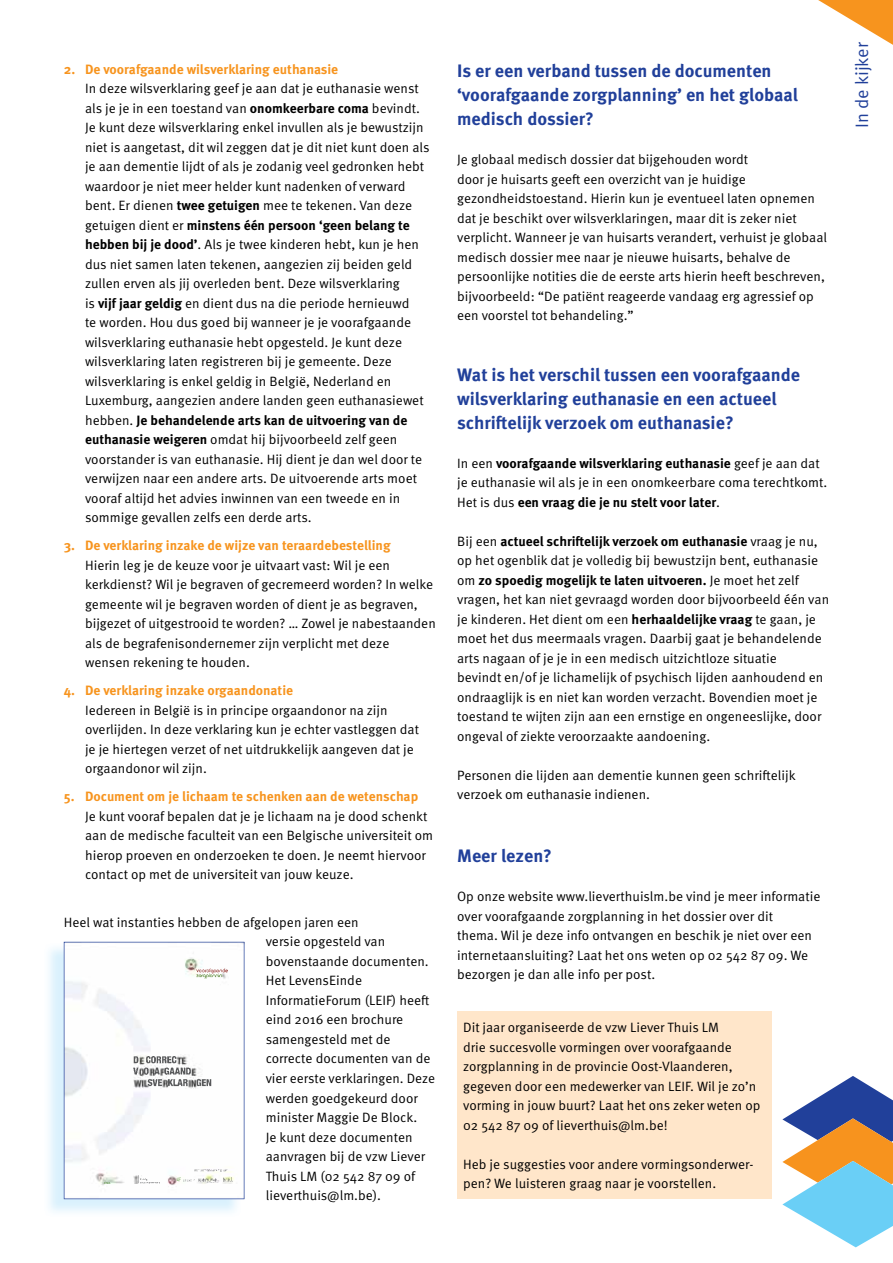
<style>
.page{position:relative;width:893px;height:1263px;background:#fff}
.page>*{position:absolute;margin:0;border:0;box-sizing:border-box;transform-origin:0 0}
.t1{font:700 18px/24px "Meta OT";color:#21409a}
.t2{font:18px "Meta OT Norm";color:#21409a}
.t3{font:13.5px/19.5px "Meta OT Norm";color:#000}
.t4{font:700 13.5px "Meta OT";color:#000}
.t5{font:700 13.5px "Meta OT";color:#f7941e}
.s1{font-family:"Meta OT";font-weight:700}
.s2{font-family:"Meta OT Norm";font-weight:400}
</style>
<div class="page">
<svg style="left:782px;top:1076px;width:111px;height:171px"></svg>
<div style="left:457px;top:1011px;width:315px;height:188px;background:#ffe6ca"></div>
<svg style="left:818px;top:0;width:75px;height:45px"></svg>
<img style="left:49px;top:943px;width:192px;height:269px">
<svg style="left:64px;top:942px;width:180px;height:257px"></svg>
<p class="t5" style="left:64px;top:61px;width:276px">2. De voorafgaande wilsverklaring euthanasie</p>
<p class="t3" style="left:85px;top:79px;width:346px">In deze wilsverklaring geef je aan dat je euthanasie wenst als je je in een toestand van <span class="s1">onomkeerbare coma</span> bevindt.<br>Je kunt deze wilsverklaring enkel invullen als je bewustzijn niet is aangetast, dit wil zeggen dat je dit niet kunt doen als je aan dementie lijdt of als je zodanig veel gedronken hebt waardoor je niet meer helder kunt nadenken of verward bent. Er dienen <span class="s1">twee getuigen</span> mee te tekenen. Van deze</p>
<p class="t4" style="left:85px;top:217px;width:326px"><span class="s2">getuigen dient er</span> minstens één persoon ‘geen belang te</p>
<p class="t3" style="left:85px;top:235px;width:340px"><span class="s1">hebben bij je dood’</span>. Als je twee kinderen hebt, kun je hen dus niet samen laten tekenen, aangezien zij beiden geld zullen erven als jij overleden bent. Deze wilsverklaring<br>is <span class="s1">vijf jaar geldig</span> en dient dus na die periode hernieuwd te worden. Hou dus goed bij wanneer je je voorafgaande wilsverklaring euthanasie hebt opgesteld. Je kunt deze wilsverklaring laten registreren bij je gemeente. Deze wilsverklaring is enkel geldig in België, Nederland en Luxemburg, aangezien andere landen geen euthanasiewet</p>
<p class="t4" style="left:85px;top:412px;width:324px"><span class="s2">hebben.</span> Je behandelende arts kan de uitvoering van de</p>
<p class="t3" style="left:85px;top:430px;width:339px"><span class="s1">euthanasie weigeren</span> omdat hij bijvoorbeeld zelf geen voorstander is van euthanasie. Hij dient je dan wel door te verwijzen naar een andere arts. De uitvoerende arts moet vooraf altijd het advies inwinnen van een tweede en in sommige gevallen zelfs een derde arts.</p>
<p class="t5" style="left:64px;top:537px;width:328px">3. De verklaring inzake de wijze van teraardebestelling</p>
<p class="t3" style="left:85px;top:556px;width:352px">Hierin leg je de keuze voor je uitvaart vast: Wil je een kerkdienst? Wil je begraven of gecremeerd worden? In welke gemeente wil je begraven worden of dient je as begraven, bijgezet of uitgestrooid te worden? … Zowel je nabestaanden als de begrafenisondernemer zijn verplicht met deze wensen rekening te houden.</p>
<p class="t5" style="left:64px;top:682px;width:231px">4. De verklaring inzake orgaandonatie</p>
<p class="t3" style="left:85px;top:701px;width:335px">Iedereen in België is in principe orgaandonor na zijn overlijden. In deze verklaring kun je echter vastleggen dat je je hiertegen verzet of net uitdrukkelijk aangeven dat je orgaandonor wil zijn.</p>
<p class="t5" style="left:64px;top:788px;width:356px">5. Document om je lichaam te schenken aan de wetenschap</p>
<p class="t3" style="left:85px;top:806px;width:350px">Je kunt vooraf bepalen dat je je lichaam na je dood schenkt aan de medische faculteit van een Belgische universiteit om hierop proeven en onderzoeken te doen. Je neemt hiervoor contact op met de universiteit van jouw keuze.</p>
<p class="t3" style="left:266px;top:912px;width:171px;text-indent:-202px">Heel wat instanties hebben de afgelopen jaren een<br>versie opgesteld van bovenstaande documenten.<br>Het LevensEinde<br>InformatieForum (LEIF) heeft eind 2016 een brochure samengesteld met de correcte documenten van de vier eerste verklaringen. Deze werden goedgekeurd door minister Maggie De Block.<br>Je kunt deze documenten aanvragen bij de vzw Liever<br>Thuis LM (02 542 87 09 of lieverthuis@lm.be).</p>
<h1 class="t1" style="left:457px;top:59px;width:342px">Is er een verband tussen de documenten ‘voorafgaande zorgplanning’ en het globaal medisch dossier?</h1>
<p class="t3" style="left:457px;top:150px;width:371px">Je globaal medisch dossier dat bijgehouden wordt<br>door je huisarts geeft een overzicht van je huidige gezondheidstoestand. Hierin kun je eventueel laten opnemen dat je beschikt over wilsverklaringen, maar dit is zeker niet verplicht. Wanneer je van huisarts verandert, verhuist je globaal medisch dossier mee naar je nieuwe huisarts, behalve de persoonlijke notities die de eerste arts hierin heeft beschreven, bijvoorbeeld: “De patiënt reageerde vandaag erg agressief op een voorstel tot behandeling.”</p>
<h1 class="t1" style="left:457px;top:363px;width:345px">Wat is het verschil tussen een voorafgaande wilsverklaring euthanasie en een actueel schriftelijk verzoek om euthanasie?</h1>
<p class="t4" style="left:457px;top:455px;width:364px"><span class="s2">In een</span> voorafgaande wilsverklaring euthanasie <span class="s2">geef je aan dat</span></p>
<p class="t3" style="left:457px;top:473px;width:372px">je euthanasie wil als je in een onomkeerbare coma terechtkomt.</p>
<p class="t4" style="left:457px;top:494px;width:264px"><span class="s2">Het is dus</span> een vraag die je nu stelt voor later<span class="s2">.</span></p>
<p class="t4" style="left:457px;top:533px;width:362px"><span class="s2">Bij een</span> actueel schriftelijk verzoek om euthanasie <span class="s2">vraag je nu,</span></p>
<p class="t3" style="left:457px;top:551px;width:363px">op het ogenblik dat je volledig bij bewustzijn bent, euthanasie</p>
<p class="t4" style="left:457px;top:572px;width:343px"><span class="s2">om</span> zo spoedig mogelijk te laten uitvoeren. <span class="s2">Je moet het zelf</span></p>
<p class="t3" style="left:457px;top:590px;width:374px">vragen, het kan niet gevraagd worden door bijvoorbeeld één van je kinderen. Het dient om een <span class="s1">herhaaldelijke vraag</span> te gaan, je moet het dus meermaals vragen. Daarbij gaat je behandelende arts nagaan of je je in een medisch uitzichtloze situatie<br>bevindt en/of je lichamelijk of psychisch lijden aanhoudend en ondraaglijk is en niet kan worden verzacht. Bovendien moet je toestand te wijten zijn aan een ernstige en ongeneeslijke, door ongeval of ziekte veroorzaakte aandoening.</p>
<p class="t3" style="left:457px;top:766px;width:340px">Personen die lijden aan dementie kunnen geen schriftelijk verzoek om euthanasie indienen.</p>
<h1 class="t1" style="left:457px;top:844px;width:96px">Meer lezen?</h1>
<p class="t3" style="left:457px;top:887px;width:365px">Op onze website www.lieverthuislm.be vind je meer informatie over voorafgaande zorgplanning in het dossier over dit<br>thema. Wil je deze info ontvangen en beschik je niet over een internetaansluiting? Laat het ons weten op 02 542 87 09. We bezorgen je dan alle info per post.</p>
<p class="t3" style="left:463px;top:1018px;width:299px">Dit jaar organiseerde de vzw Liever Thuis LM<br>drie succesvolle vormingen over voorafgaande zorgplanning in de provincie Oost-Vlaanderen, gegeven door een medewerker van LEIF. Wil je zo’n vorming in jouw buurt? Laat het ons zeker weten op 02 542 87 09 of lieverthuis@lm.be!</p>
<p class="t3" style="left:463px;top:1154px;width:292px">Heb je suggesties voor andere vormingsonderwer&shy;pen? We luisteren graag naar je voorstellen.</p>
<h1 class="t2" style="left:851px;top:128px;width:87px;rotate:-90deg">In de kijker</h1>
</div>
